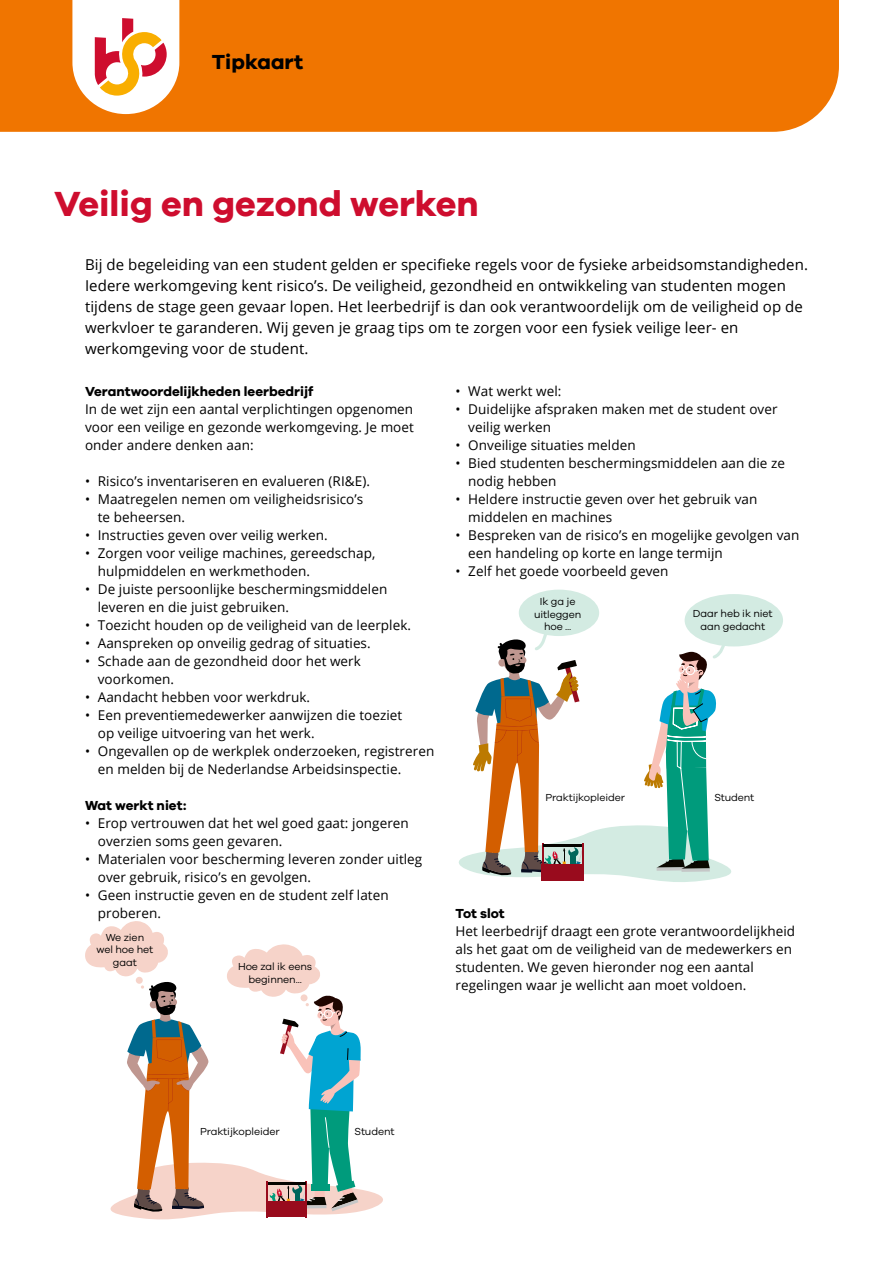
<style>
.page{position:relative;width:893px;height:1263px;background:#fff}
.page>*{position:absolute;margin:0;border:0;box-sizing:border-box;transform-origin:0 0}
.H2_HOOFDSTUKKOP{font:700 36px "Galano Grotesque";color:#ce0d2e}
.H1_Tipkaart{font:700 21px "Galano Grotesque";letter-spacing:.005em;color:#000}
.INLEIDING{font:15px/21px "Open Sans";letter-spacing:.005em;color:#000}
.P_BROOD{font:13.5px/18px "Open Sans";letter-spacing:.005em;color:#000}
.H3_KOPJE_KLEIN{font:700 13.5px "Galano Grotesque";color:#000}
.t1{font:10.5px/12.6px "Galano Grotesque";letter-spacing:-.01em;color:#000;text-align:center}
</style>
<div class="page">
<div style="left:0;top:0;width:839px;height:132px;background:#f07500"></div>
<svg style="left:72px;top:0;width:107px;height:114px"></svg>
<svg style="left:85px;top:921px;width:298px;height:299px"></svg>
<div style="left:519px;top:590px;width:80px;height:46px;background:#d3ebe2;border-radius:50%"></div>
<div style="left:685px;top:594px;width:98px;height:52px;background:#d3ebe2;border-radius:50%"></div>
<svg style="left:458px;top:630px;width:281px;height:252px"></svg>
<h1 class="H1_Tipkaart" style="left:212px;top:49px;width:93px">Tipkaart</h1>
<h2 class="H2_HOOFDSTUKKOP" style="left:54px;top:182px;width:426px">Veilig en gezond werken</h2>
<p class="INLEIDING" style="left:85px;top:254px;width:724px">Bij de begeleiding van een student gelden er specifieke regels voor de fysieke arbeidsomstandigheden.<br>Iedere werkomgeving kent risico’s. De veiligheid, gezondheid en ontwikkeling van studenten mogen tijdens de stage geen gevaar lopen. Het leerbedrijf is dan ook verantwoordelijk om de veiligheid op de werkvloer te garanderen. Wij geven je graag tips om te zorgen voor een fysiek veilige leer- en werkomgeving voor de student.</p>
<h3 class="H3_KOPJE_KLEIN" style="left:85px;top:383px;width:230px">Verantwoordelijkheden leerbedrijf</h3>
<p class="P_BROOD" style="left:85px;top:400px;width:330px;text-align:justify">In de wet zijn een aantal verplichtingen opgenomen voor een veilige en gezonde werkomgeving. Je moet onder andere denken aan:</p>
<p class="P_BROOD" style="left:85px;top:472px;width:286px">• Risico’s inventariseren en evalueren (RI&amp;E).</p>
<p class="P_BROOD" style="left:98px;top:490px;width:267px;text-indent:-13px">• Maatregelen nemen om veiligheidsrisico’s te beheersen.</p>
<p class="P_BROOD" style="left:85px;top:526px;width:244px">• Instructies geven over veilig werken.</p>
<p class="P_BROOD" style="left:98px;top:544px;width:279px;text-indent:-13px">• Zorgen voor veilige machines, gereedschap, hulpmiddelen en werkmethoden.</p>
<p class="P_BROOD" style="left:98px;top:580px;width:291px;text-indent:-13px">• De juiste persoonlijke beschermingsmiddelen leveren en die juist gebruiken.</p>
<p class="P_BROOD" style="left:85px;top:616px;width:328px">• Toezicht houden op de veiligheid van de leerplek.</p>
<p class="P_BROOD" style="left:85px;top:634px;width:287px">• Aanspreken op onveilig gedrag of situaties.</p>
<p class="P_BROOD" style="left:98px;top:652px;width:265px;text-indent:-13px">• Schade aan de gezondheid door het werk voorkomen.</p>
<p class="P_BROOD" style="left:85px;top:688px;width:227px">• Aandacht hebben voor werkdruk.</p>
<p class="P_BROOD" style="left:98px;top:706px;width:306px;text-indent:-13px">• Een preventiemedewerker aanwijzen die toeziet op veilige uitvoering van het werk.</p>
<p class="P_BROOD" style="left:98px;top:742px;width:338px;text-indent:-13px">• Ongevallen op de werkplek onderzoeken, registreren en melden bij de Nederlandse Arbeidsinspectie.</p>
<h3 class="H3_KOPJE_KLEIN" style="left:85px;top:797px;width:103px">Wat werkt niet:</h3>
<p class="P_BROOD" style="left:98px;top:814px;width:313px;text-indent:-13px">• Erop vertrouwen dat het wel goed gaat: jongeren overzien soms geen gevaren.</p>
<p class="P_BROOD" style="left:98px;top:850px;width:326px;text-indent:-13px">• Materialen voor bescherming leveren zonder uitleg over gebruik, risico’s en gevolgen.</p>
<p class="P_BROOD" style="left:98px;top:886px;width:292px;text-indent:-13px">• Geen instructie geven en de student zelf laten proberen.</p>
<p class="P_BROOD" style="left:455px;top:382px;width:107px">• Wat werkt wel:</p>
<p class="P_BROOD" style="left:468px;top:400px;width:311px;text-indent:-13px">• Duidelijke afspraken maken met de student over veilig werken</p>
<p class="P_BROOD" style="left:455px;top:436px;width:182px">• Onveilige situaties melden</p>
<p class="P_BROOD" style="left:468px;top:454px;width:318px;text-indent:-13px">• Bied studenten beschermingsmiddelen aan die ze nodig hebben</p>
<p class="P_BROOD" style="left:468px;top:490px;width:291px;text-indent:-13px">• Heldere instructie geven over het gebruik van middelen en machines</p>
<p class="P_BROOD" style="left:468px;top:526px;width:333px;text-indent:-13px">• Bespreken van de risico’s en mogelijke gevolgen van een handeling op korte en lange termijn</p>
<p class="P_BROOD" style="left:455px;top:562px;width:214px">• Zelf het goede voorbeeld geven</p>
<p class="t1" style="left:534px;top:595px;width:49px">Ik ga je uitleggen hoe ...</p>
<p class="t1" style="left:693px;top:607px;width:81px">Daar heb ik niet aan gedacht</p>
<p class="t1" style="left:545px;top:791px;width:81px">Praktijkopleider</p>
<p class="t1" style="left:714px;top:791px;width:41px">Student</p>
<h3 class="H3_KOPJE_KLEIN" style="left:455px;top:905px;width:51px">Tot slot</h3>
<p class="P_BROOD" style="left:455px;top:922px;width:341px">Het leerbedrijf draagt een grote verantwoordelijkheid als het gaat om de veiligheid van de medewerkers en studenten. We geven hieronder nog een aantal regelingen waar je wellicht aan moet voldoen.</p>
<p class="t1" style="left:97px;top:930px;width:58px">We zien wel hoe het gaat</p>
<p class="t1" style="left:238px;top:960px;width:76px">Hoe zal ik eens beginnen...</p>
<p class="t1" style="left:200px;top:1124px;width:81px">Praktijkopleider</p>
<p class="t1" style="left:355px;top:1124px;width:41px">Student</p>
</div>
